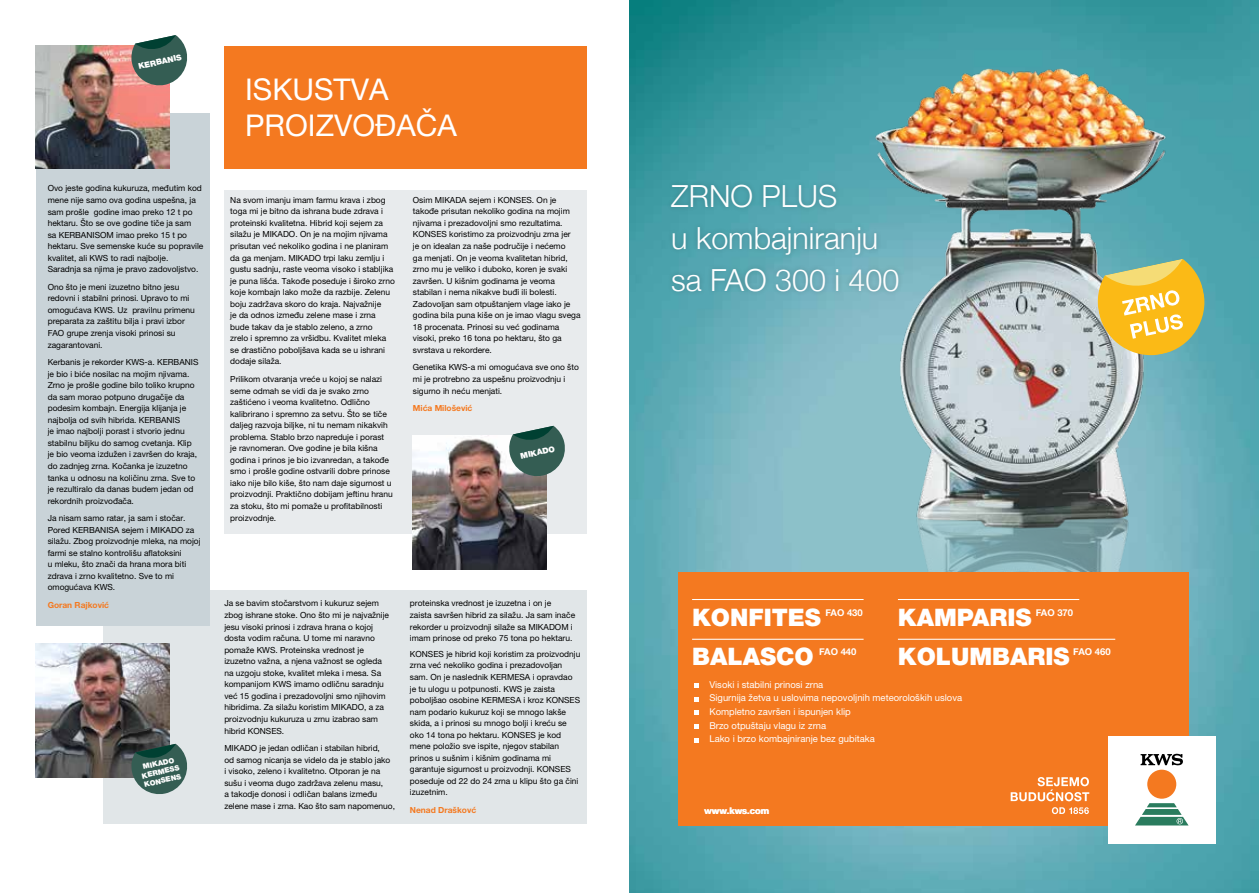
<style>
.page{position:relative;width:1259px;height:893px;background:#fff}
.page>*{position:absolute;margin:0;border:0;box-sizing:border-box;transform-origin:0 0}
.t1{font:300 30.45px/42px "Helvetica Neue";color:#fff}
.t2{font:30px/36px "Helvetica Neue LT Pro";color:#fff}
.t3{font:900 24.15px "Helvetica Neue LT Std";color:#fff}
.t4{font:9.45px/13.6px "Helvetica Neue LT Pro";color:#fff}
.t5{font:700 9.45px "Helvetica Neue";color:#fff}
.t6{font:700 9.15px "Helvetica Neue LT Pro";color:#fff}
.t7{font:8.4px/11.6px "Helvetica Neue LT Pro";color:#000}
.t8{font:700 8.4px "Helvetica Neue LT Pro";color:#f47920}
.t9{font:900 8.1px "Helvetica Neue LT Std";color:#fff}
.t10{font:900 7.35px/8.9px "Helvetica Neue LT Std";color:#fff;text-align:center}
</style>
<div class="page">
<img style="left:629px;top:0;width:630px;height:893px">
<img style="left:830px;top:41px;width:412px;height:608px">
<div style="left:678px;top:572px;width:511px;height:254px;background:#f47920"></div>
<div style="left:1108px;top:736px;width:107px;height:107px;background:#fff"></div>
<svg style="left:1135px;top:803px;width:53px;height:22px"></svg>
<div style="left:1147px;top:770px;width:29px;height:29px;background:#f47920;border-radius:50%"></div>
<svg style="left:1140px;top:754px;width:43px;height:11px"></svg>
<hr style="left:692px;top:599px;width:171px;height:1px;background:#fff">
<hr style="left:898px;top:599px;width:181px;height:1px;background:#fff">
<hr style="left:692px;top:639px;width:171px;height:1px;background:#fff">
<hr style="left:898px;top:639px;width:217px;height:1px;background:#fff">
<div style="left:666px;top:180px;width:237px;height:117px;background:#000;opacity:.21"></div>
<svg style="left:1096px;top:259px;width:113px;height:101px;background:#d2be60"></svg>
<svg style="left:694px;top:683px;width:5px;height:5px"></svg>
<svg style="left:694px;top:697px;width:5px;height:4px"></svg>
<svg style="left:694px;top:711px;width:5px;height:4px"></svg>
<svg style="left:694px;top:724px;width:5px;height:5px"></svg>
<svg style="left:694px;top:738px;width:5px;height:4px"></svg>
<svg style="left:1010px;top:777px;width:79px;height:24px"></svg>
<svg style="left:1052px;top:807px;width:37px;height:7px"></svg>
<div style="left:224px;top:190px;width:362px;height:344px;background:#e8ebed"></div>
<div style="left:103px;top:590px;width:483px;height:233px;background:#e1e6e8"></div>
<div style="left:36px;top:113px;width:173px;height:512px;background:#c9d3d8"></div>
<div style="left:224px;top:46px;width:362px;height:122px;background:#f47920"></div>
<img style="left:413px;top:435px;width:134px;height:134px">
<img style="left:35px;top:46px;width:134px;height:122px">
<img style="left:36px;top:644px;width:134px;height:134px">
<svg style="left:508px;top:426px;width:57px;height:53px"></svg>
<svg style="left:131px;top:744px;width:56px;height:50px;background:#476a63"></svg>
<svg style="left:131px;top:35px;width:57px;height:53px"></svg>
<p class="t9" style="left:137px;top:62px;width:46px;rotate:-13deg">KERBANIS</p>
<p class="t7" style="left:48px;top:183px;width:157px">Ovo jeste godina kukuruza, međutim kod mene nije samo ova godina uspešna, ja sam prošle godine imao preko 12 t po hektaru. Što se ove godine tiče ja sam<br>sa KERBANISOM imao preko 15 t po hektaru. Sve semenske kuće su popravile kvalitet, ali KWS to radi najbolje.<br>Saradnja sa njima je pravo zadovoljstvo.</p>
<p class="t7" style="left:48px;top:281px;width:149px">Ono što je meni izuzetno bitno jesu redovni i stabilni prinosi. Upravo to mi omogućava KWS. Uz pravilnu primenu preparata za zaštitu bilja i pravi izbor FAO grupe zrenja visoki prinosi su zagarantovani.</p>
<p class="t7" style="left:48px;top:356px;width:152px">Kerbanis je rekorder KWS-a. KERBANIS je bio i biće nosilac na mojim njivama.<br>Zrno je prošle godine bilo toliko krupno da sam morao potpuno drugačije da podesim kombajn. Energija klijanja je najbolja od svih hibrida. KERBANIS<br>je imao najbolji porast i stvorio jednu stabilnu biljku do samog cvetanja. Klip je bio veoma izdužen i završen do kraja, do zadnjeg zrna. Kočanka je izuzetno tanka u odnosu na količinu zrna. Sve to je rezultiralo da danas budem jedan od rekordnih proizvođača.</p>
<p class="t7" style="left:48px;top:512px;width:154px">Ja nisam samo ratar, ja sam i stočar.<br>Pored KERBANISA sejem i MIKADO za silažu. Zbog proizvodnje mleka, na mojoj farmi se stalno kontrolišu aflatoksini<br>u mleku, što znači da hrana mora biti zdrava i zrno kvalitetno. Sve to mi omogućava KWS.</p>
<p class="t8" style="left:48px;top:600px;width:63px">Goran Rajković</p>
<p class="t10" style="left:139px;top:763px;width:40px;rotate:-13deg">MIKADO<br>KERMESS<br>KONSENS</p>
<h2 class="t2" style="left:245px;top:71px;width:213px">ISKUSTVA<br>PROIZVOĐAČA</h2>
<p class="t7" style="left:230px;top:194px;width:166px">Na svom imanju imam farmu krava i zbog toga mi je bitno da ishrana bude zdrava i proteinski kvalitetna. Hibrid koji sejem za silažu je MIKADO. On je na mojim njivama prisutan već nekoliko godina i ne planiram da ga menjam. MIKADO trpi laku zemlju i gustu sadnju, raste veoma visoko i stabljika je puna lišća. Takođe poseduje i široko zrno koje kombajn lako može da razbije. Zelenu boju zadržava skoro do kraja. Najvažnije<br>je da odnos između zelene mase i zrna bude takav da je stablo zeleno, a zrno<br>zrelo i spremno za vršidbu. Kvalitet mleka se drastično poboljšava kada se u ishrani dodaje silaža.</p>
<p class="t7" style="left:230px;top:373px;width:164px">Prilikom otvaranja vreće u kojoj se nalazi seme odmah se vidi da je svako zrno zaštićeno i veoma kvalitetno. Odlično kalibrirano i spremno za setvu. Što se tiče daljeg razvoja biljke, ni tu nemam nikakvih problema. Stablo brzo napreduje i porast<br>je ravnomeran. Ove godine je bila kišna godina i prinos je bio izvanredan, a takođe smo i prošle godine ostvarili dobre prinose iako nije bilo kiše, što nam daje sigurnost u proizvodnji. Praktično dobijam jeftinu hranu za stoku, što mi pomaže u profitabilnosti proizvodnje.</p>
<p class="t7" style="left:413px;top:194px;width:169px">Osim MIKADA sejem i KONSES. On je takođe prisutan nekoliko godina na mojim njivama i prezadovoljni smo rezultatima.<br>KONSES koristimo za proizvodnju zrna jer<br>je on idealan za naše područije i nećemo<br>ga menjati. On je veoma kvalitetan hibrid, zrno mu je veliko i duboko, koren je svaki završen. U kišnim godinama je veoma stabilan i nema nikakve buđi ili bolesti.<br>Zadovoljan sam otpuštanjem vlage iako je godina bila puna kiše on je imao vlagu svega 18 procenata. Prinosi su već godinama visoki, preko 16 tona po hektaru, što ga svrstava u rekordere.</p>
<p class="t7" style="left:413px;top:362px;width:168px">Genetika KWS-a mi omogućava sve ono što mi je protrebno za uspešnu proizvodnju i sigurno ih neću menjati.</p>
<p class="t8" style="left:413px;top:403px;width:61px">Mića Milošević</p>
<p class="t9" style="left:519px;top:452px;width:37px;rotate:-13deg">MIKADO</p>
<p class="t7" style="left:224px;top:598px;width:166px">Ja se bavim stočarstvom i kukuruz sejem zbog ishrane stoke. Ono što mi je najvažnije jesu visoki prinosi i zdrava hrana o kojoj dosta vodim računa. U tome mi naravno pomaže KWS. Proteinska vrednost je izuzetno važna, a njena važnost se ogleda na uzgoju stoke, kvalitet mleka i mesa. Sa kompanijom KWS imamo odličnu saradnju već 15 godina i prezadovoljni smo njihovim hibridima. Za silažu koristim MIKADO, a za proizvodnju kukuruza u zrnu izabrao sam hibrid KONSES.</p>
<p class="t7" style="left:224px;top:742px;width:172px">MIKADO je jedan odličan i stabilan hibrid,<br>od samog nicanja se videlo da je stablo jako<br>i visoko, zeleno i kvalitetno. Otporan je na sušu i veoma dugo zadržava zelenu masu,<br>a takodje donosi i odličan balans između zelene mase i zrna. Kao što sam napomenuo,</p>
<p class="t7" style="left:410px;top:598px;width:167px">proteinska vrednost je izuzetna i on je<br>zaista savršen hibrid za silažu. Ja sam inače rekorder u proizvodnji silaže sa MIKADOM i imam prinose od preko 75 tona po hektaru.</p>
<p class="t7" style="left:410px;top:648px;width:172px">KONSES je hibrid koji koristim za proizvodnju zrna već nekoliko godina i prezadovoljan sam. On je naslednik KERMESA i opravdao je tu ulogu u potpunosti. KWS je zaista poboljšao osobine KERMESA i kroz KONSES nam podario kukuruz koji se mnogo lakše skida, a i prinosi su mnogo bolji i kreću se oko 14 tona po hektaru. KONSES je kod mene položio sve ispite, njegov stabilan prinos u sušnim i kišnim godinama mi garantuje sigurnost u proizvodnji. KONSES poseduje od 22 do 24 zrna u klipu što ga čini izuzetnim.</p>
<p class="t8" style="left:410px;top:805px;width:68px">Nenad Draškovć</p>
<h1 class="t1" style="left:671px;top:173px;width:229px">ZRNO PLUS<br>u kombajniranju sa FAO 300 i 400</h1>
<h3 class="t3" style="left:692px;top:603px;width:130px">KONFITES</h3>
<h3 class="t3" style="left:898px;top:603px;width:135px">KAMPARIS</h3>
<h3 class="t3" style="left:692px;top:642px;width:123px">BALASCO</h3>
<h3 class="t3" style="left:898px;top:642px;width:173px">KOLUMBARIS</h3>
<p class="t5" style="left:825px;top:605px;width:39px">FAO 430</p>
<p class="t5" style="left:819px;top:644px;width:39px">FAO 440</p>
<p class="t5" style="left:1035px;top:605px;width:39px">FAO 370</p>
<p class="t5" style="left:1073px;top:644px;width:39px">FAO 460</p>
<p class="t4" style="left:709px;top:677px;width:254px">Visoki i stabilni prinosi zrna<br>Sigurnija žetva u uslovima nepovoljnih meteoroloških uslova Kompletno završen i ispunjen klip<br>Brzo otpuštaju vlagu iz zrna<br>Lako i brzo kombajniranje bez gubitaka</p>
<p class="t6" style="left:704px;top:805px;width:66px">www.kws.com</p>
</div>
